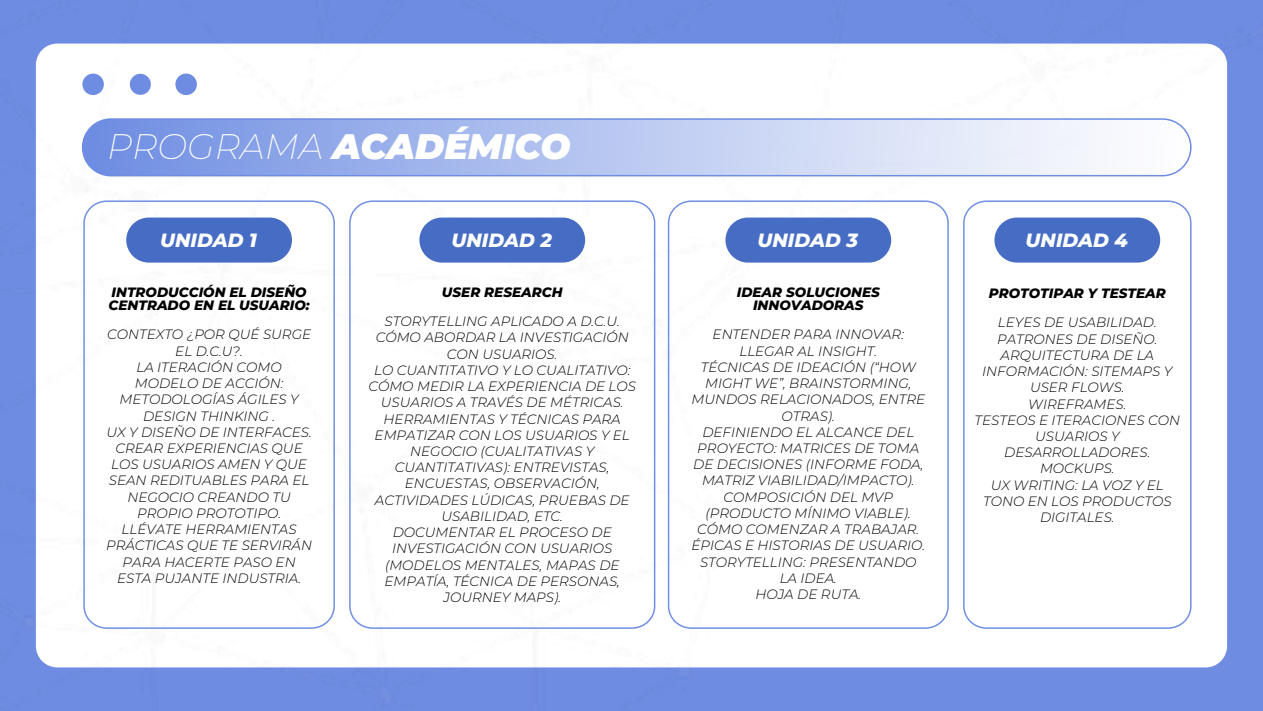
<style>
.page{position:relative;width:1263px;height:711px;background:#fff}
.page>*{position:absolute;margin:0;border:0;box-sizing:border-box;transform-origin:0 0}
.t1{font:italic 900 35.4px "Montserrat";color:#fff}
.t2{font:italic 800 19.2px "Montserrat";color:#fff}
.t3{font:italic 300 13.5px/16.2px "Montserrat";color:#000;text-align:center}
.t4{font:italic 800 13.5px/13.2px "Montserrat";color:#000;text-align:center}
.s1{font-weight:200}
</style>
<div class="page">
<img style="left:0;top:0;width:1263px;height:710px">
<div style="left:82px;top:73px;width:22px;height:22px;background:#6d8ce2;border-radius:50%"></div>
<div style="left:130px;top:74px;width:21px;height:21px;background:#6d8ce2;border-radius:50%"></div>
<div style="left:175px;top:73px;width:22px;height:22px;background:#6d8ce2;border-radius:50%"></div>
<div style="left:83px;top:119px;width:1108px;height:56px;background:linear-gradient(to right,#7190e3,#fff);border-radius:28px"></div>
<div style="left:82px;top:118px;width:1109px;height:58px;border:2px solid #6d8ce2;border-radius:28px"></div>
<div style="left:419px;top:217px;width:166px;height:45px;background:#466cc4;border-radius:22px"></div>
<div style="left:349px;top:200px;width:306px;height:428px;border:2px solid #718fe3;border-radius:22px"></div>
<div style="left:725px;top:217px;width:166px;height:45px;background:#466cc4;border-radius:22px"></div>
<div style="left:668px;top:200px;width:281px;height:428px;border:2px solid #718fe3;border-radius:22px"></div>
<div style="left:994px;top:217px;width:166px;height:45px;background:#466cc4;border-radius:22px"></div>
<div style="left:963px;top:200px;width:228px;height:428px;border:2px solid #718fe3;border-radius:22px"></div>
<div style="left:83px;top:200px;width:252px;height:428px;border:2px solid #718fe3;border-radius:22px"></div>
<div style="left:126px;top:217px;width:166px;height:45px;background:#466cc4;border-radius:22px"></div>
<h1 class="t1" style="left:107px;top:120px;width:465px"><span class="s1">PROGRAMA</span> ACADÉMICO</h1>
<h2 class="t2" style="left:160px;top:226px;width:98px">UNIDAD 1</h2>
<p class="t4" style="left:109px;top:284px;width:203px;text-align:left">INTRODUCCIÓN EL DISEÑO<br>CENTRADO EN EL USUARIO:</p>
<p class="t3" style="left:106px;top:326px;width:208px">CONTEXTO ¿POR QUÉ SURGE<br>EL D.C.U?.<br>LA ITERACIÓN COMO<br>MODELO DE ACCIÓN:<br>METODOLOGÍAS ÁGILES Y<br>DESIGN THINKING .<br>UX Y DISEÑO DE INTERFACES.<br>CREAR EXPERIENCIAS QUE<br>LOS USUARIOS AMEN Y QUE<br>SEAN REDITUABLES PARA EL<br>NEGOCIO CREANDO TU<br>PROPIO PROTOTIPO.<br>LLÉVATE HERRAMIENTAS<br>PRÁCTICAS QUE TE SERVIRÁN<br>PARA HACERTE PASO EN<br>ESTA PUJANTE INDUSTRIA.</p>
<h2 class="t2" style="left:451px;top:226px;width:102px">UNIDAD 2</h2>
<h2 class="t2" style="left:757px;top:226px;width:102px">UNIDAD 3</h2>
<p class="t4" style="left:737px;top:284px;width:144px">IDEAR SOLUCIONES<br>INNOVADORAS</p>
<p class="t3" style="left:691px;top:326px;width:235px">ENTENDER PARA INNOVAR:<br>LLEGAR AL INSIGHT.<br>TÉCNICAS DE IDEACIÓN (“HOW<br>MIGHT WE”, BRAINSTORMING,<br>MUNDOS RELACIONADOS, ENTRE<br>OTRAS).<br>DEFINIENDO EL ALCANCE DEL<br>PROYECTO: MATRICES DE TOMA<br>DE DECISIONES (INFORME FODA,<br>MATRIZ VIABILIDAD/IMPACTO).<br>COMPOSICIÓN DEL MVP (PRODUCTO MÍNIMO VIABLE).<br>CÓMO COMENZAR A TRABAJAR.<br>ÉPICAS E HISTORIAS DE USUARIO.<br>STORYTELLING: PRESENTANDO<br>LA IDEA.<br>HOJA DE RUTA.</p>
<p class="t4" style="left:442px;top:284px;width:122px">USER RESEARCH</p>
<p class="t3" style="left:368px;top:312px;width:269px">STORYTELLING APLICADO A D.C.U.<br>CÓMO ABORDAR LA INVESTIGACIÓN<br>CON USUARIOS.<br>LO CUANTITATIVO Y LO CUALITATIVO:<br>CÓMO MEDIR LA EXPERIENCIA DE LOS<br>USUARIOS A TRAVÉS DE MÉTRICAS.<br>HERRAMIENTAS Y TÉCNICAS PARA<br>EMPATIZAR CON LOS USUARIOS Y EL<br>NEGOCIO (CUALITATIVAS Y<br>CUANTITATIVAS): ENTREVISTAS,<br>ENCUESTAS, OBSERVACIÓN,<br>ACTIVIDADES LÚDICAS, PRUEBAS DE<br>USABILIDAD, ETC.<br>DOCUMENTAR EL PROCESO DE<br>INVESTIGACIÓN CON USUARIOS (MODELOS MENTALES, MAPAS DE<br>EMPATÍA, TÉCNICA DE PERSONAS,<br>JOURNEY MAPS).</p>
<h2 class="t2" style="left:1025px;top:226px;width:104px">UNIDAD 4</h2>
<p class="t4" style="left:989px;top:285px;width:178px">PROTOTIPAR Y TESTEAR</p>
<p class="t3" style="left:974px;top:314px;width:207px">LEYES DE USABILIDAD.<br>PATRONES DE DISEÑO.<br>ARQUITECTURA DE LA<br>INFORMACIÓN: SITEMAPS Y<br>USER FLOWS.<br>WIREFRAMES.<br>TESTEOS E ITERACIONES CON<br>USUARIOS Y<br>DESARROLLADORES.<br>MOCKUPS.<br>UX WRITING: LA VOZ Y EL<br>TONO EN LOS PRODUCTOS<br>DIGITALES.</p>
</div>
